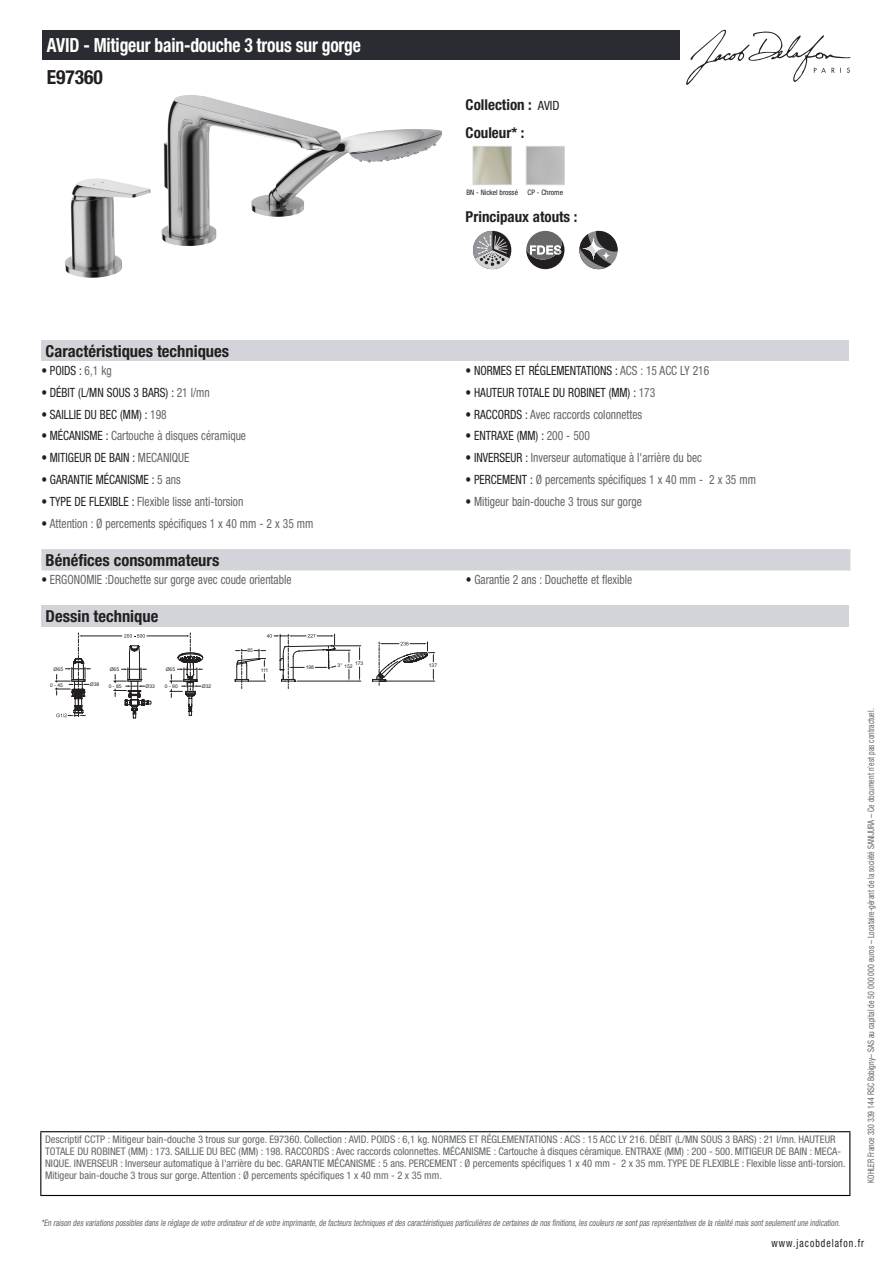
<style>
.page{position:relative;width:893px;height:1263px;background:#fff}
.page>*{position:absolute;margin:0;border:0;box-sizing:border-box;transform-origin:0 0}
.t1{font:700 condensed 19.5px "Helvetica Neue LT Std";letter-spacing:-.01em;color:#fff;scale:.9 1}
.t2{font:700 condensed 19.5px "Helvetica Neue LT Std";color:#231f20}
.t3{font:700 condensed 16.5px "Helvetica Neue LT Std";color:#231f20}
.t4{font:700 condensed 15px/27.8px "Helvetica Neue LT Std";color:#231f20}
.t5{font:condensed 12.75px "Helvetica Neue LT Std";color:#626568;scale:.9 1}
.t6{font:condensed 12.75px "Helvetica Neue LT Std";color:#231f20;scale:.9 1}
.t7{font:condensed 11.25px "Helvetica Neue LT Std";letter-spacing:.1em;color:#231f20;scale:.87 1}
.t8{font:condensed 10.5px/12px "Helvetica Neue LT Std";color:#626568}
.t9{font:italic condensed 9px "Helvetica Neue LT Std";color:#626568;scale:.87 1}
.t10{font:condensed 9px "Helvetica Neue LT Std";color:#626568;scale:.87 1}
.t11{font:condensed 7.5px "Helvetica Neue LT Std";color:#231f20}
.t12{font:4.95px "Arial";color:#231f20}
.s1{font-weight:400;font-size:12.75px}
.s2{color:#626568}
.s3{color:#231f20}
</style>
<div class="page">
<svg style="left:686px;top:30px;width:164px;height:55px"></svg>
<img style="left:161px;top:98px;width:281px;height:148px">
<img style="left:475px;top:148px;width:35px;height:35px">
<div style="left:473px;top:146px;width:39px;height:39px;border:1px solid #d3d4da"></div>
<div style="left:526px;top:146px;width:39px;height:39px;border:1px solid #d3d4da"></div>
<svg style="left:473px;top:231px;width:38px;height:38px"></svg>
<svg style="left:526px;top:231px;width:38px;height:38px"></svg>
<svg style="left:579px;top:231px;width:39px;height:38px"></svg>
<div style="left:41px;top:340px;width:808px;height:21px;background:#d3d4da"></div>
<div style="left:41px;top:549px;width:809px;height:21px;background:#d3d4da"></div>
<div style="left:41px;top:605px;width:808px;height:21px;background:#d3d4da"></div>
<svg style="left:55px;top:633px;width:380px;height:85px"></svg>
<div style="left:43px;top:30px;width:637px;height:30px;background:#2a2c32"></div>
<hr style="left:40px;top:1131px;width:810px;height:1px;background:#040503">
<hr style="left:40px;top:1132px;width:1px;height:63px;background:#040503">
<hr style="left:849px;top:1132px;width:1px;height:63px;background:#040503">
<hr style="left:40px;top:1195px;width:810px;height:1px;background:#040503">
<h1 class="t1" style="left:47px;top:33px;width:351px">AVID - Mitigeur bain-douche 3 trous sur gorge</h1>
<h1 class="t2" style="left:47px;top:65px;width:58px">E97360</h1>
<h3 class="t4" style="left:466px;top:90px;width:95px">Collection : <span class="s1">AVID<br></span>Couleur* :</h3>
<p class="t11" style="left:466px;top:188px;width:53px">BN - Nickel brossé</p>
<p class="t11" style="left:528px;top:188px;width:37px">CP - Chrome</p>
<h3 class="t4" style="left:466px;top:203px;width:113px">Principaux atouts :</h3>
<h2 class="t3" style="left:46px;top:341px;width:185px">Caractéristiques techniques</h2>
<p class="t6" style="left:41px;top:363px;width:80px">• POIDS : <span class="s2">6,1 kg</span></p>
<p class="t6" style="left:466px;top:363px;width:272px">• NORMES ET RÉGLEMENTATIONS : <span class="s2">ACS : 15 ACC LY 216</span></p>
<p class="t6" style="left:41px;top:385px;width:189px">• DÉBIT (L/MN SOUS 3 BARS) : <span class="s2">21 l/mn</span></p>
<p class="t6" style="left:466px;top:385px;width:212px">• HAUTEUR TOTALE DU ROBINET (MM) : <span class="s2">173</span></p>
<p class="t6" style="left:41px;top:407px;width:141px">• SAILLIE DU BEC (MM) : <span class="s2">198</span></p>
<p class="t5" style="left:466px;top:407px;width:198px"><span class="s3">• RACCORDS :</span> Avec raccords colonnettes</p>
<p class="t5" style="left:41px;top:428px;width:229px"><span class="s3">• MÉCANISME :</span> Cartouche à disques céramique</p>
<p class="t6" style="left:466px;top:428px;width:140px">• ENTRAXE (MM) : <span class="s2">200 - 500</span></p>
<p class="t6" style="left:41px;top:450px;width:166px">• MITIGEUR DE BAIN : <span class="s2">MECANIQUE</span></p>
<p class="t5" style="left:466px;top:450px;width:264px"><span class="s3">• INVERSEUR :</span> Inverseur automatique à l'arrière du bec</p>
<p class="t6" style="left:41px;top:472px;width:156px">• GARANTIE MÉCANISME : <span class="s2">5 ans</span></p>
<p class="t5" style="left:466px;top:472px;width:324px"><span class="s3">• PERCEMENT :</span> Ø percements spécifiques 1 x 40 mm - 2 x 35 mm</p>
<p class="t5" style="left:41px;top:494px;width:226px"><span class="s3">• TYPE DE FLEXIBLE :</span> Flexible lisse anti-torsion</p>
<p class="t5" style="left:466px;top:494px;width:197px"><span class="s3">•</span> Mitigeur bain-douche 3 trous sur gorge</p>
<p class="t5" style="left:41px;top:516px;width:304px"><span class="s3">•</span> Attention : Ø percements spécifiques 1 x 40 mm - 2 x 35 mm</p>
<h2 class="t3" style="left:46px;top:550px;width:175px">Bénéfices consommateurs</h2>
<p class="t5" style="left:41px;top:572px;width:279px"><span class="s3">•</span> ERGONOMIE :Douchette sur gorge avec coude orientable</p>
<p class="t5" style="left:466px;top:572px;width:186px"><span class="s3">•</span> Garantie 2 ans : Douchette et flexible</p>
<h2 class="t3" style="left:46px;top:606px;width:114px">Dessin technique</h2>
<p class="t12" style="left:338px;top:662px;width:6px">3°</p>
<p class="t12" style="left:355px;top:660px;width:10px">173</p>
<p class="t12" style="left:344px;top:663px;width:10px">152</p>
<p class="t12" style="left:110px;top:666px;width:11px">Ø65</p>
<p class="t12" style="left:166px;top:666px;width:11px">Ø65</p>
<p class="t12" style="left:261px;top:667px;width:9px">111</p>
<p class="t12" style="left:247px;top:647px;width:7px">85</p>
<p class="t12" style="left:429px;top:662px;width:10px">137</p>
<p class="t12" style="left:306px;top:664px;width:10px">198</p>
<p class="t12" style="left:54px;top:666px;width:11px">Ø65</p>
<p class="t12" style="left:90px;top:681px;width:11px">Ø38</p>
<p class="t12" style="left:146px;top:683px;width:11px">Ø33</p>
<p class="t12" style="left:202px;top:683px;width:11px">Ø32</p>
<p class="t12" style="left:50px;top:682px;width:14px">0 - 45</p>
<p class="t12" style="left:109px;top:683px;width:14px">0 - 85</p>
<p class="t12" style="left:165px;top:683px;width:14px">0 - 90</p>
<p class="t8" style="left:45px;top:1134px;width:802px">Descriptif CCTP : Mitigeur bain-douche 3 trous sur gorge. E97360. Collection : AVID. POIDS : 6,1 kg. NORMES ET RÉGLEMENTATIONS : ACS : 15 ACC LY 216. DÉBIT (L/MN SOUS 3 BARS) : 21 l/mn. HAUTEUR TOTALE DU ROBINET (MM) : 173. SAILLIE DU BEC (MM) : 198. RACCORDS : Avec raccords colonnettes. MÉCANISME : Cartouche à disques céramique. ENTRAXE (MM) : 200 - 500. MITIGEUR DE BAIN : MECA-NIQUE. INVERSEUR : Inverseur automatique à l'arrière du bec. GARANTIE MÉCANISME : 5 ans. PERCEMENT : Ø percements spécifiques 1 x 40 mm - 2 x 35 mm. TYPE DE FLEXIBLE : Flexible lisse anti-torsion.<br>Mitigeur bain-douche 3 trous sur gorge. Attention : Ø percements spécifiques 1 x 40 mm - 2 x 35 mm.</p>
<p class="t10" style="left:866px;top:1183px;width:547px;rotate:-90deg">KOHLER France 330 339 144 RSC Bobigny– SAS au capital de 50 000 000 euros – Locataire-gérant de la société SANIJURA – Ce document n’est pas contractuel.</p>
<p class="t9" style="left:41px;top:1217px;width:922px">*En raison desvariationspossiblesdansle réglage de votre ordinateuretde votre imprimante,de facteurstechniquesetdescaractéristiquesparticulièresde certainesde nosfinitions,lescouleursne sontpasreprésentativesde la réalité maissontseulementune indication.</p>
<p class="t7" style="left:772px;top:1237px;width:108px">www.jacobdelafon.fr</p>
</div>
